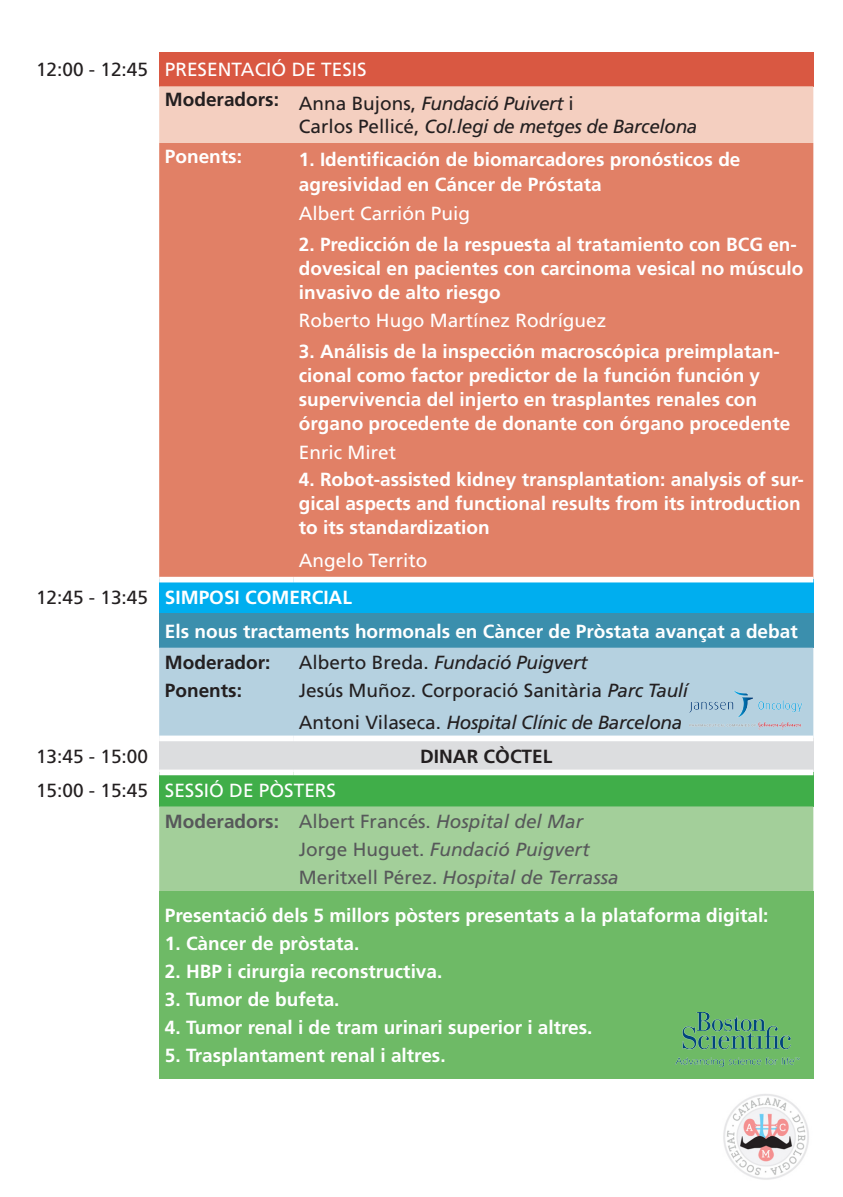
<style>
.page{position:relative;width:843px;height:1197px;background:#fff}
.page>*{position:absolute;margin:0;border:0;box-sizing:border-box;transform-origin:0 0}
.t1{font:700 19px/24px "Frutiger";color:#fff}
.t2{font:italic 19px "Frutiger";letter-spacing:-.02em;color:#231f20}
.t3{font:19px "Frutiger";color:#fff}
.t4{font:19px "Frutiger";color:#231f20}
.t5{font:italic 19px "Frutiger";color:#57585a}
.t6{font:700 19px "Frutiger";color:#231f20}
.t7{font:19px "Frutiger";color:#57585a}
.t8{font:700 19px "Frutiger";color:#57585a}
.s1{font-style:normal}
.s2{font-style:italic}
</style>
<div class="page">
<div style="left:159px;top:52px;width:654px;height:34px;background:#d95842"></div>
<div style="left:159px;top:86px;width:654px;height:57px;background:#f4cfc0"></div>
<div style="left:159px;top:143px;width:654px;height:434px;background:#e18066"></div>
<div style="left:159px;top:580px;width:654px;height:34px;background:#00aeef"></div>
<div style="left:159px;top:614px;width:654px;height:34px;background:#3b8fad"></div>
<div style="left:159px;top:648px;width:654px;height:87px;background:#b5d1e0"></div>
<div style="left:159px;top:738px;width:654px;height:34px;background:#dcdddf"></div>
<div style="left:159px;top:772px;width:654px;height:34px;background:#40ae49"></div>
<div style="left:159px;top:806px;width:654px;height:85px;background:#a3cf9a"></div>
<div style="left:159px;top:891px;width:654px;height:187px;background:#6eba66"></div>
<div style="left:159px;top:577px;width:134px;height:5px;background:#fff"></div>
<div style="left:293px;top:577px;width:520px;height:5px;background:#fff"></div>
<div style="left:159px;top:735px;width:134px;height:6px;background:#fff"></div>
<div style="left:293px;top:735px;width:520px;height:6px;background:#fff"></div>
<div style="left:159px;top:769px;width:134px;height:6px;background:#fff"></div>
<div style="left:293px;top:769px;width:520px;height:6px;background:#fff"></div>
<img style="left:687px;top:690px;width:117px;height:41px">
<img style="left:675px;top:1012px;width:124px;height:54px">
<img style="left:723px;top:1094px;width:86px;height:86px">
<p class="t4" style="left:36px;top:59px;width:113px">12:00 - 12:45</p>
<p class="t3" style="left:165px;top:59px;width:203px">PRESENTACIÓ DE TESIS</p>
<p class="t6" style="left:165px;top:88px;width:115px">Moderadors:</p>
<p class="t2" style="left:299px;top:93px;width:276px"><span class="s1">Anna Bujons,</span> Fundació Puivert <span class="s1">i</span></p>
<p class="t2" style="left:299px;top:115px;width:400px"><span class="s1">Carlos Pellicé,</span> Col.legi de metges de Barcelona</p>
<p class="t1" style="left:165px;top:144px;width:79px">Ponents:</p>
<p class="t1" style="left:299px;top:148px;width:443px">1. Identificación de biomarcadores pronósticos de</p>
<p class="t1" style="left:299px;top:172px;width:304px">agresividad en Cáncer de Próstata</p>
<p class="t3" style="left:299px;top:202px;width:173px">Albert Carrión Puig</p>
<p class="t1" style="left:299px;top:232px;width:506px">2. Predicción de la respuesta al tratamiento con BCG en&shy;dovesical en pacientes con carcinoma vesical no músculo invasivo de alto riesgo</p>
<p class="t3" style="left:299px;top:310px;width:309px">Roberto Hugo Martínez Rodríguez</p>
<p class="t1" style="left:299px;top:339px;width:493px">3. Análisis de la inspección macroscópica preimplatan&shy;cional como factor predictor de la función función y supervivencia del injerto en trasplantes renales con órgano procedente de donante con órgano procedente</p>
<p class="t3" style="left:299px;top:441px;width:99px">Enric Miret</p>
<p class="t1" style="left:299px;top:468px;width:506px">4. Robot-assisted kidney transplantation: analysis of sur&shy;gical aspects and functional results from its introduction to its standardization</p>
<p class="t3" style="left:299px;top:549px;width:130px">Angelo Territo</p>
<p class="t4" style="left:36px;top:586px;width:113px">12:45 - 13:45</p>
<p class="t1" style="left:165px;top:585px;width:188px">SIMPOSI COMERCIAL</p>
<p class="t1" style="left:165px;top:619px;width:634px">Els nous tractaments hormonals en Càncer de Pròstata avançat a debat</p>
<p class="t6" style="left:165px;top:651px;width:107px">Moderador:</p>
<p class="t2" style="left:299px;top:651px;width:290px"><span class="s1">Alberto Breda.</span> Fundació Puigvert</p>
<p class="t6" style="left:165px;top:679px;width:79px">Ponents:</p>
<p class="t4" style="left:299px;top:679px;width:390px">Jesús Muñoz. Corporació Sanitària <span class="s2">Parc Taulí</span></p>
<p class="t2" style="left:299px;top:711px;width:385px"><span class="s1">Antoni Vilaseca.</span> Hospital Clínic de Barcelona</p>
<p class="t4" style="left:36px;top:745px;width:113px">13:45 - 15:00</p>
<p class="t6" style="left:420px;top:745px;width:133px">DINAR CÒCTEL</p>
<p class="t4" style="left:36px;top:779px;width:113px">15:00 - 15:45</p>
<p class="t3" style="left:165px;top:779px;width:173px">SESSIÓ DE PÒSTERS</p>
<p class="t8" style="left:165px;top:810px;width:115px">Moderadors:</p>
<p class="t7" style="left:299px;top:810px;width:286px">Albert Francés. <span class="s2">Hospital del Mar</span></p>
<p class="t5" style="left:299px;top:838px;width:292px"><span class="s1">Jorge Huguet.</span> Fundació Puigvert</p>
<p class="t5" style="left:299px;top:867px;width:321px"><span class="s1">Meritxell Pérez.</span> Hospital de Terrassa</p>
<p class="t1" style="left:165px;top:903px;width:605px">Presentació dels 5 millors pòsters presentats a la plataforma digital:</p>
<p class="t1" style="left:165px;top:931px;width:196px">1. Càncer de pròstata.</p>
<p class="t1" style="left:165px;top:959px;width:279px">2. HBP i cirurgia reconstructiva.</p>
<p class="t1" style="left:165px;top:987px;width:176px">3. Tumor de bufeta.</p>
<p class="t1" style="left:165px;top:1015px;width:429px">4. Tumor renal i de tram urinari superior i altres.</p>
<p class="t1" style="left:165px;top:1043px;width:282px">5. Trasplantament renal i altres.</p>
</div>
